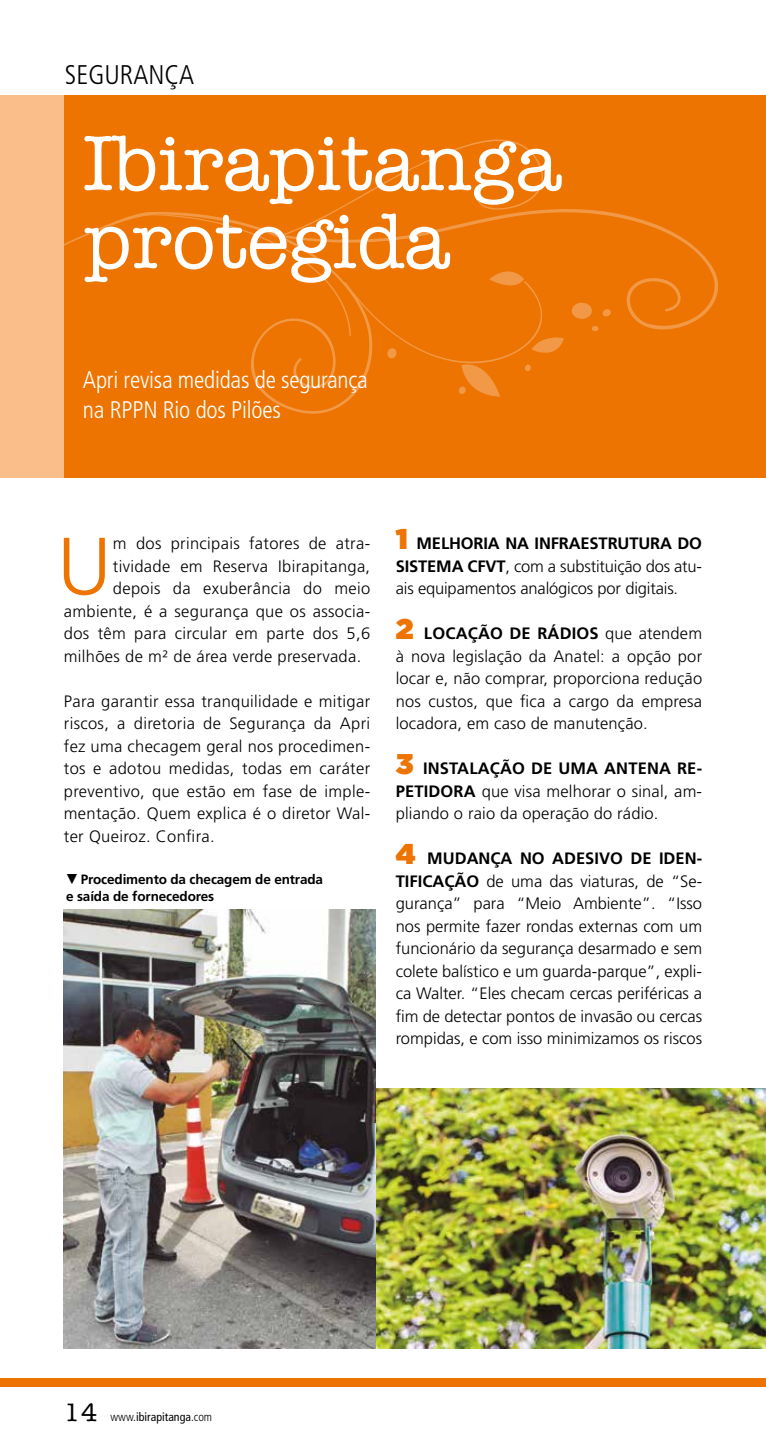
<style>
.page{position:relative;width:766px;height:1446px;background:#fff}
.page>*{position:absolute;margin:0;border:0;box-sizing:border-box;transform-origin:0 0}
.t1{font:300 81px "Frutiger LT Std";color:#ee7402}
.t2{font:500 78px/78px "American Typewriter Std";color:#fff}
.t3{font:300 condensed 27px "Frutiger LT Std";color:#000}
.t4{font:300 condensed 24px/30px "Frutiger LT Std";letter-spacing:-.01em;color:#fff}
.t5{font:300 16.5px/22.5px "Frutiger LT Std";letter-spacing:.02em;color:#000;text-align:justify}
.t6{font:700 13.5px/16.5px "Frutiger LT Std";letter-spacing:-.01em;color:#000}
.t7{font:condensed 12px "Frutiger LT Std";color:#000}
.s1{font-family:"Klavika Arrows";font-weight:300;font-size:15px}
.s2{font-family:"Gotham";font-weight:900;font-size:28.5px;color:#ee7402}
.s3{font-weight:700}
.s4{font-family:"American Typewriter Std";font-weight:500;font-stretch:normal;font-size:25.5px}
.s5{font-weight:300}
</style>
<div class="page">
<img style="left:376px;top:1089px;width:389px;height:259px">
<div style="left:64px;top:95px;width:701px;height:382px;background:#ee7402"></div>
<svg style="left:64px;top:218px;width:287px;height:196px"></svg>
<svg style="left:563px;top:209px;width:155px;height:123px"></svg>
<svg style="left:124px;top:139px;width:439px;height:259px"></svg>
<div style="left:0;top:95px;width:64px;height:382px;background:#f9be89"></div>
<div style="left:0;top:1378px;width:765px;height:9px;background:#ee7402"></div>
<img style="left:64px;top:909px;width:312px;height:439px">
<h3 class="t3" style="left:65px;top:59px;width:131px">SEGURANÇA</h3>
<h2 class="t2" style="left:83px;top:125px;width:480px">Ibirapitanga protegida</h2>
<h3 class="t4" style="left:83px;top:365px;width:286px">Apri revisa medidas de segurança na RPPN Rio dos Pilões</h3>
<h1 class="t1" style="left:57px;top:520px;width:56px">U</h1>
<p class="t5" style="left:113px;top:533px;width:259px">m dos principais fatores de atra-</p>
<p class="t5" style="left:113px;top:555px;width:259px">tividade em Reserva Ibirapitanga,</p>
<p class="t5" style="left:113px;top:578px;width:259px">depois da exuberância do meio</p>
<p class="t5" style="left:64px;top:600px;width:308px">ambiente, é a segurança que os associa-</p>
<p class="t5" style="left:64px;top:623px;width:308px">dos têm para circular em parte dos 5,6</p>
<p class="t5" style="left:64px;top:645px;width:299px">milhões de m² de área verde preservada.</p>
<p class="t5" style="left:64px;top:690px;width:308px">Para garantir essa tranquilidade e mitigar riscos, a diretoria de Segurança da Apri fez uma checagem geral nos procedimen&shy;tos e adotou medidas, todas em caráter preventivo, que estão em fase de imple&shy;mentação. Quem explica é o diretor Wal&shy;ter Queiroz. Confira.</p>
<p class="t6" style="left:66px;top:871px;width:258px"><span class="s1">]</span> Procedimento da checagem de entrada e saída de fornecedores</p>
<p class="t5" style="left:395px;top:532px;width:308px"><span class="s2">1</span> <span class="s3">MELHORIA NA INFRAESTRUTURA DO SISTEMA CFVT</span>, com a substituição dos atu&shy;ais equipamentos analógicos por digitais.</p>
<p class="t5" style="left:395px;top:622px;width:308px"><span class="s2">2</span> <span class="s3">LOCAÇÃO DE RÁDIOS</span> que atendem à nova legislação da Anatel: a opção por locar e, não comprar, proporciona redução nos custos, que fica a cargo da empresa locadora, em caso de manutenção.</p>
<p class="t5" style="left:395px;top:757px;width:308px"><span class="s2">3</span> <span class="s3">INSTALAÇÃO DE UMA ANTENA RE-PETIDORA</span> que visa melhorar o sinal, am&shy;pliando o raio da operação do rádio.</p>
<p class="t5" style="left:395px;top:847px;width:308px"><span class="s2">4</span> <span class="s3">MUDANÇA NO ADESIVO DE IDEN-TIFICAÇÃO</span> de uma das viaturas, de “Se&shy;gurança” para “Meio Ambiente”. “Isso nos permite fazer rondas externas com um funcionário da segurança desarmado e sem colete balístico e um guarda-parque”, expli&shy;ca Walter. “Eles checam cercas periféricas a fim de detectar pontos de invasão ou cercas rompidas, e com isso minimizamos os riscos</p>
<p class="t7" style="left:64px;top:1410px;width:150px"><span class="s4">14</span> <span class="s5">www.</span>ibirapitanga<span class="s5">.com</span></p>
</div>
